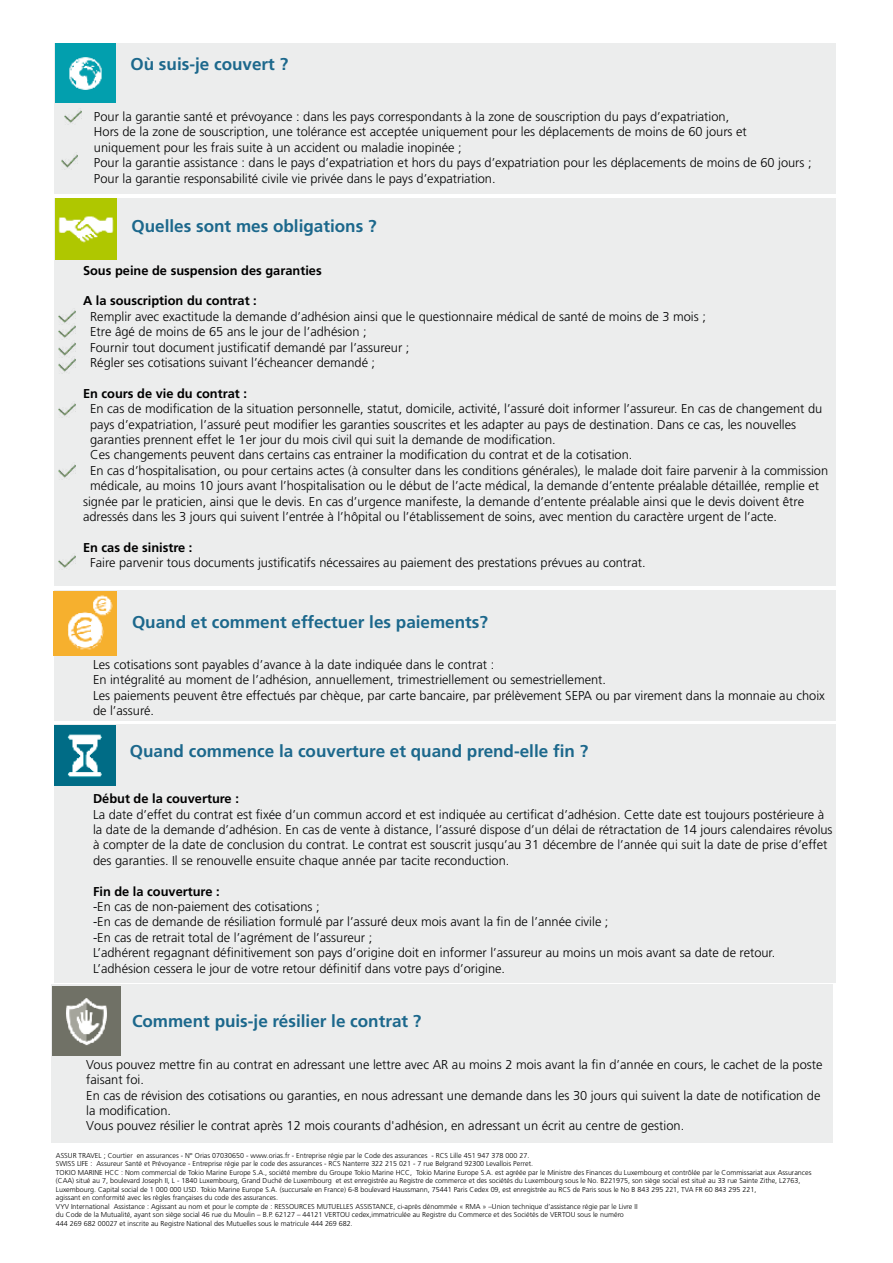
<style>
.page{position:relative;width:893px;height:1263px;background:#fff}
.page>*{position:absolute;margin:0;border:0;box-sizing:border-box;transform-origin:0 0}
.t1{font:700 17.1px "Frutiger LT Std";color:#1c688c}
.t2{font:300 12.9px/15.5px "Frutiger LT Std";color:#000}
.t3{font:700 12.9px "Frutiger LT Std";color:#000}
.t4{font:300 7.2px/8.6px "Frutiger LT Std";color:#000}
</style>
<div class="page">
<div style="left:52px;top:984px;width:781px;height:158px;background:#eceded"></div>
<div style="left:54px;top:724px;width:781px;height:258px;background:#eceded"></div>
<div style="left:54px;top:590px;width:781px;height:131px;background:#eceded"></div>
<div style="left:54px;top:198px;width:781px;height:388px;background:#eceded"></div>
<div style="left:54px;top:44px;width:781px;height:150px;background:#eceded"></div>
<img style="left:53px;top:591px;width:64px;height:64px">
<img style="left:55px;top:725px;width:60px;height:61px">
<img style="left:52px;top:987px;width:68px;height:68px">
<img style="left:55px;top:198px;width:61px;height:62px">
<img style="left:65px;top:110px;width:16px;height:14px">
<img style="left:56px;top:44px;width:59px;height:59px">
<img style="left:59px;top:310px;width:16px;height:62px">
<img style="left:59px;top:403px;width:16px;height:14px">
<img style="left:59px;top:464px;width:16px;height:14px">
<img style="left:59px;top:555px;width:16px;height:14px">
<img style="left:62px;top:154px;width:16px;height:14px">
<h1 class="t1" style="left:130px;top:54px;width:159px">Où suis-je couvert ?</h1>
<p class="t2" style="left:94px;top:109px;width:719px">Pour la garantie santé et prévoyance : dans les pays correspondants à la zone de souscription du pays d’expatriation,<br>Hors de la zone de souscription, une tolérance est acceptée uniquement pour les déplacements de moins de 60 jours et uniquement pour les frais suite à un accident ou maladie inopinée ;<br>Pour la garantie assistance : dans le pays d’expatriation et hors du pays d’expatriation pour les déplacements de moins de 60 jours ; Pour la garantie responsabilité civile vie privée dans le pays d’expatriation.</p>
<h1 class="t1" style="left:131px;top:216px;width:247px">Quelles sont mes obligations ?</h1>
<p class="t3" style="left:83px;top:263px;width:240px">Sous peine de suspension des garanties</p>
<p class="t3" style="left:83px;top:293px;width:175px">A la souscription du contrat :</p>
<p class="t2" style="left:90px;top:309px;width:617px">Remplir avec exactitude la demande d’adhésion ainsi que le questionnaire médical de santé de moins de 3 mois ; Etre âgé de moins de 65 ans le jour de l’adhésion ;<br>Fournir tout document justificatif demandé par l’assureur ;<br>Régler ses cotisations suivant l’écheancer demandé ;</p>
<p class="t3" style="left:83px;top:386px;width:165px">En cours de vie du contrat :</p>
<p class="t2" style="left:90px;top:401px;width:734px">En cas de modification de la situation personnelle, statut, domicile, activité, l’assuré doit informer l’assureur. En cas de changement du</p>
<p class="t2" style="left:90px;top:417px;width:707px">pays d’expatriation, l’assuré peut modifier les garanties souscrites et les adapter au pays de destination. Dans ce cas, les nouvelles</p>
<p class="t2" style="left:90px;top:432px;width:467px">garanties prennent effet le 1er jour du mois civil qui suit la demande de modification.</p>
<p class="t2" style="left:90px;top:447px;width:544px">Ces changements peuvent dans certains cas entrainer la modification du contrat et de la cotisation.</p>
<p class="t2" style="left:90px;top:463px;width:740px">En cas d’hospitalisation, ou pour certains actes (à consulter dans les conditions générales), le malade doit faire parvenir à la commission</p>
<p class="t2" style="left:90px;top:478px;width:730px">médicale, au moins 10 jours avant l’hospitalisation ou le début de l’acte médical, la demande d’entente préalable détaillée, remplie et</p>
<p class="t2" style="left:83px;top:493px;width:723px">signée par le praticien, ainsi que le devis. En cas d’urgence manifeste, la demande d’entente préalable ainsi que le devis doivent être</p>
<p class="t2" style="left:83px;top:509px;width:696px">adressés dans les 3 jours qui suivent l’entrée à l’hôpital ou l’établissement de soins, avec mention du caractère urgent de l’acte.</p>
<p class="t3" style="left:83px;top:540px;width:111px">En cas de sinistre :</p>
<p class="t2" style="left:90px;top:555px;width:557px">Faire parvenir tous documents justificatifs nécessaires au paiement des prestations prévues au contrat.</p>
<h1 class="t1" style="left:132px;top:612px;width:358px">Quand et comment effectuer les paiements?</h1>
<p class="t2" style="left:93px;top:657px;width:733px">Les cotisations sont payables d’avance à la date indiquée dans le contrat :<br>En intégralité au moment de l’adhésion, annuellement, trimestriellement ou semestriellement.<br>Les paiements peuvent être effectués par chèque, par carte bancaire, par prélèvement SEPA ou par virement dans la monnaie au choix de l’assuré.</p>
<h1 class="t1" style="left:130px;top:741px;width:460px">Quand commence la couverture et quand prend-elle fin ?</h1>
<p class="t3" style="left:93px;top:791px;width:147px">Début de la couverture :</p>
<p class="t2" style="left:93px;top:807px;width:741px">La date d’effet du contrat est fixée d’un commun accord et est indiquée au certificat d’adhésion. Cette date est toujours postérieure à la date de la demande d’adhésion. En cas de vente à distance, l’assuré dispose d’un délai de rétractation de 14 jours calendaires révolus à compter de la date de conclusion du contrat. Le contrat est souscrit jusqu’au 31 décembre de l’année qui suit la date de prise d’effet des garanties. Il se renouvelle ensuite chaque année par tacite reconduction.</p>
<p class="t3" style="left:93px;top:883px;width:128px">Fin de la couverture :</p>
<p class="t2" style="left:93px;top:899px;width:684px">-En cas de non-paiement des cotisations ;<br>-En cas de demande de résiliation formulé par l’assuré deux mois avant la fin de l’année civile ;<br>-En cas de retrait total de l’agrément de l’assureur ;<br>L’adhérent regagnant définitivement son pays d’origine doit en informer l’assureur au moins un mois avant sa date de retour.<br>L’adhésion cessera le jour de votre retour définitif dans votre pays d’origine.</p>
<h1 class="t1" style="left:132px;top:1010px;width:291px">Comment puis-je résilier le contrat ?</h1>
<p class="t2" style="left:86px;top:1057px;width:738px">Vous pouvez mettre fin au contrat en adressant une lettre avec AR au moins 2 mois avant la fin d’année en cours, le cachet de la poste faisant foi.<br>En cas de révision des cotisations ou garanties, en nous adressant une demande dans les 30 jours qui suivent la date de notification de la modification.<br>Vous pouvez résilier le contrat après 12 mois courants d'adhésion, en adressant un écrit au centre de gestion.</p>
<p class="t4" style="left:56px;top:1151px;width:757px">ASSUR TRAVEL ; Courtier en assurances - N° Orias 07030650 - www.orias.fr - Entreprise régie par le Code des assurances - RCS Lille 451 947 378 000 27.<br>SWISS LIFE : Assureur Santé et Prévoyance - Entreprise régie par le code des assurances - RCS Nanterre 322 215 021 - 7 rue Belgrand 92300 Levallois Perret.<br>TOKIO MARINE HCC : Nom commercial de Tokio Marine Europe S.A., société membre du Groupe Tokio Marine HCC, Tokio Marine Europe S.A. est agréée par le Ministre des Finances du Luxembourg et contrôlée par le Commissariat aux Assurances (CAA) situé au 7, boulevard Joseph II, L - 1840 Luxembourg, Grand Duché de Luxembourg et est enregistrée au Registre de commerce et des sociétés du Luxembourg sous le No. B221975, son siège social est situé au 33 rue Sainte Zithe, L2763, Luxembourg. Capital social de 1 000 000 USD. Tokio Marine Europe S.A. (succursale en France) 6-8 boulevard Haussmann, 75441 Paris Cedex 09, est enregistrée au RCS de Paris sous le No B 843 295 221, TVA FR 60 843 295 221,<br>agissant en conformité avec les règles françaises du code des assurances.<br>VYV International Assistance : Agissant au nom et pour le compte de : RESSOURCES MUTUELLES ASSISTANCE, ci-après dénommée « RMA » –Union technique d’assistance régie par le Livre II<br>du Code de la Mutualité, ayant son siège social 46 rue du Moulin – B.P. 62127 – 44121 VERTOU cedex,immatriculée au Registre du Commerce et des Sociétés de VERTOU sous le numéro<br>444 269 682 00027 et inscrite au Registre National des Mutuelles sous le matricule 444 269 682.</p>
</div>
